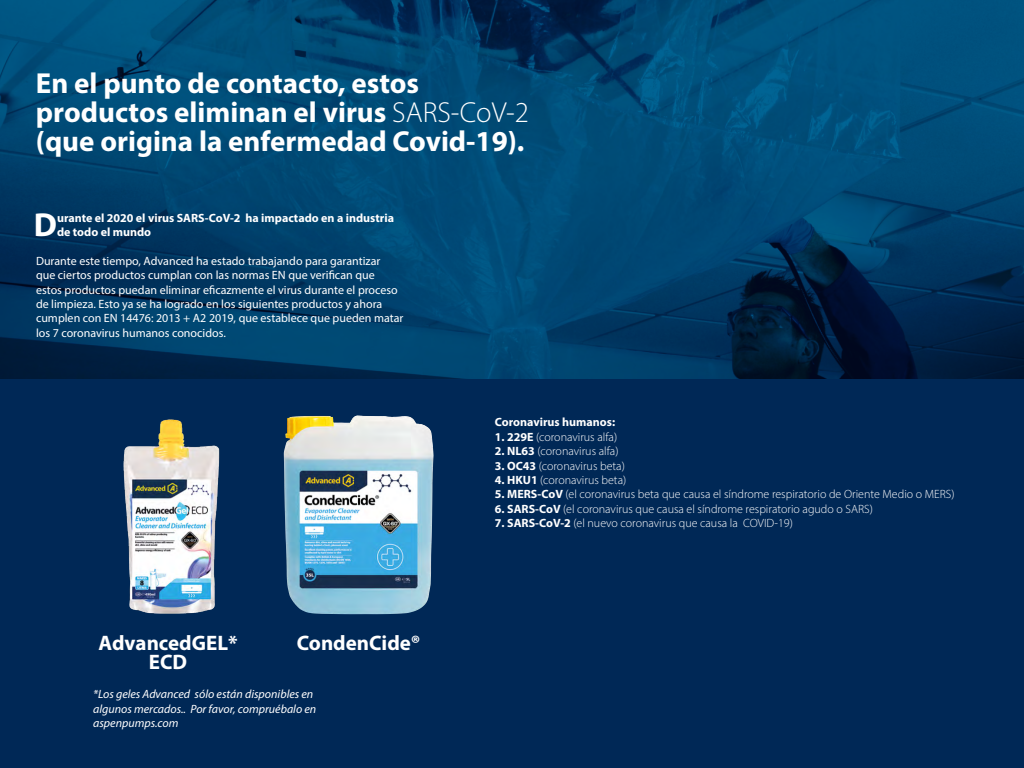
<style>
.page{position:relative;width:1024px;height:768px;background:#002856}
.page>*{position:absolute;margin:0;border:0;box-sizing:border-box;transform-origin:0 0}
.t1{font:700 33.4px "Myriad Pro";color:#fff}
.t2{font:700 29px/29px "Myriad Pro";color:#fff}
.t3{font:700 21px/19px "Myriad Pro";color:#fff;text-align:center}
.t4{font:12px/14.4px "Myriad Pro";color:#fff}
.t5{font:300 12px "Myriad Pro";color:#fff}
.t6{font:italic 12px/14.4px "Myriad Pro";color:#fff}
.t7{font:700 12px/14.4px "Myriad Pro";color:#fff}
.s1{font-weight:300}
.s2{font-weight:700}
</style>
<div class="page">
<img style="left:0;top:0;width:1024px;height:379px">
<img style="left:284px;top:415px;width:150px;height:199px">
<img style="left:123px;top:419px;width:97px;height:195px">
<h2 class="t2" style="left:36px;top:68px;width:495px">En el punto de contacto, estos productos eliminan el virus <span class="s1">SARS-CoV-2 </span>(que origina la enfermedad Covid-19).</h2>
<h1 class="t1" style="left:34px;top:203px;width:25px">D</h1>
<p class="t7" style="left:57px;top:210px;width:339px">urante el 2020 el virus SARS-CoV-2 ha impactado en a industria de todo el mundo</p>
<p class="t4" style="left:36px;top:253px;width:369px">Durante este tiempo, Advanced ha estado trabajando para garantizar<br>que ciertos productos cumplan con las normas EN que verifican que estos productos puedan eliminar eficazmente el virus durante el proceso de limpieza. Esto ya se ha logrado en los siguientes productos y ahora cumplen con EN 14476: 2013 + A2 2019, que establece que pueden matar los 7 coronavirus humanos conocidos.</p>
<h3 class="t3" style="left:99px;top:633px;width:141px">AdvancedGEL*<br>ECD</h3>
<h3 class="t3" style="left:297px;top:633px;width:125px">CondenCide®</h3>
<p class="t6" style="left:93px;top:687px;width:225px">*Los geles Advanced sólo están disponibles en algunos mercados.. Por favor, compruébalo en aspenpumps.com</p>
<p class="t7" style="left:495px;top:415px;width:122px">Coronavirus humanos:</p>
<p class="t5" style="left:495px;top:430px;width:124px"><span class="s2">1. 229E</span> (coronavirus alfa)</p>
<p class="t5" style="left:495px;top:444px;width:125px"><span class="s2">2. NL63</span> (coronavirus alfa)</p>
<p class="t5" style="left:495px;top:458px;width:131px"><span class="s2">3. OC43</span> (coronavirus beta)</p>
<p class="t5" style="left:495px;top:473px;width:133px"><span class="s2">4. HKU1</span> (coronavirus beta)</p>
<p class="t5" style="left:495px;top:487px;width:461px"><span class="s2">5. MERS-CoV</span> (el coronavirus beta que causa el síndrome respiratorio de Oriente Medio o MERS)</p>
<p class="t5" style="left:495px;top:502px;width:379px"><span class="s2">6. SARS-CoV</span> (el coronavirus que causa el síndrome respiratorio agudo o SARS)</p>
<p class="t5" style="left:495px;top:516px;width:299px"><span class="s2">7. SARS-CoV-2</span> (el nuevo coronavirus que causa la COVID-19)</p>
</div>
